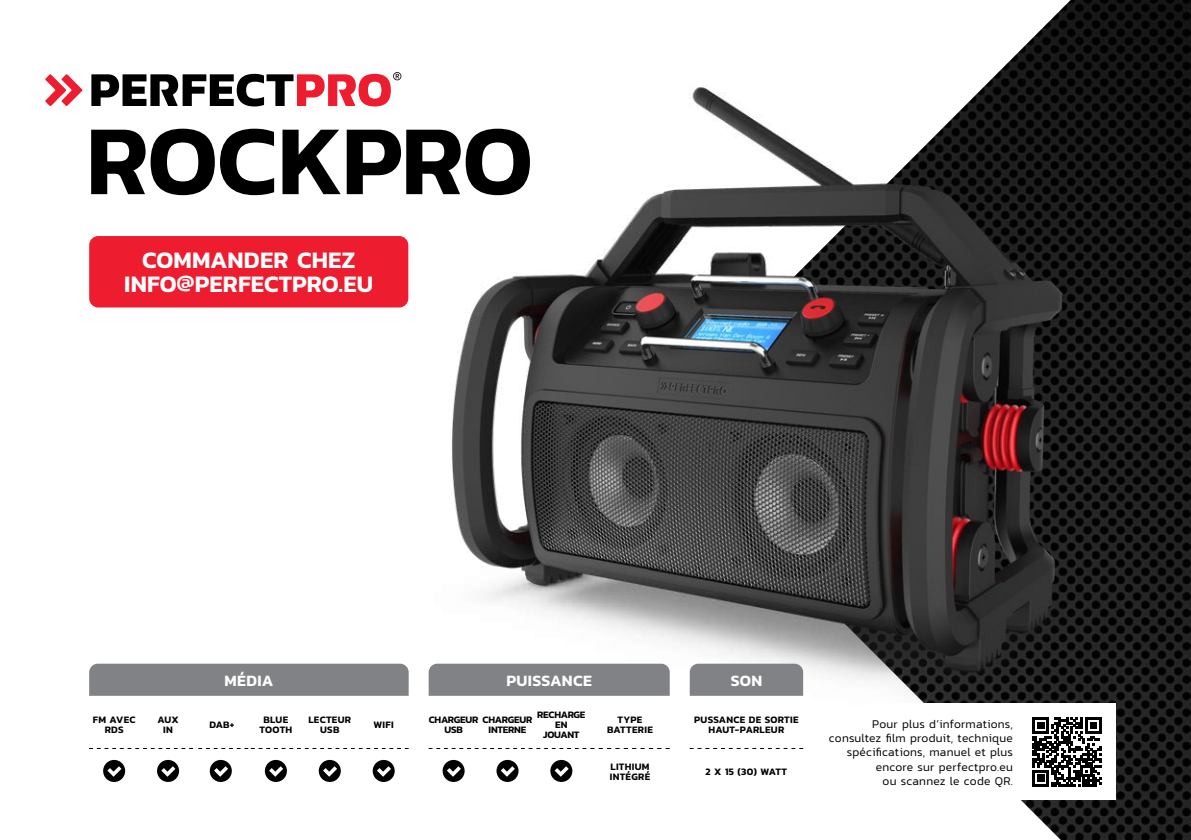
<style>
.page{position:relative;width:1191px;height:840px;background:#fff}
.page>*{position:absolute;margin:0;border:0;box-sizing:border-box;transform-origin:0 0}
.t1{font:600 100px "Kanit";letter-spacing:-.01em;color:#000}
.t2{font:600 24px/24px "Kanit";letter-spacing:.005em;color:#fff;text-align:center}
.t3{font:600 16px "Kanit";letter-spacing:.02em;color:#fff}
.t4{font:300 12px/14.4px "Kanit";letter-spacing:.015em;color:#000;text-align:right}
.t5{font:600 10px/10px "Kanit";letter-spacing:.02em;color:#000;text-align:center}
.t6{font:600 10px/10px "Kanit";letter-spacing:-.02em;color:#000}
.t7{font:600 10px/10px "Kanit";letter-spacing:-.03em;color:#000;text-align:center}
</style>
<div class="page">
<img style="left:689px;top:0;width:502px;height:839px">
<img style="left:429px;top:72px;width:690px;height:654px">
<svg style="left:103px;top:759px;width:22px;height:22px"></svg>
<svg style="left:107px;top:765px;width:14px;height:11px"></svg>
<svg style="left:157px;top:759px;width:22px;height:22px"></svg>
<svg style="left:161px;top:765px;width:14px;height:11px"></svg>
<div style="left:210px;top:759px;width:22px;height:22px;background:#000;border-radius:50%"></div>
<svg style="left:214px;top:766px;width:14px;height:10px"></svg>
<div style="left:265px;top:759px;width:22px;height:22px;background:#000;border-radius:50%"></div>
<svg style="left:269px;top:766px;width:14px;height:10px"></svg>
<div style="left:319px;top:759px;width:22px;height:22px;background:#000;border-radius:50%"></div>
<svg style="left:323px;top:766px;width:14px;height:10px"></svg>
<div style="left:373px;top:759px;width:22px;height:22px;background:#000;border-radius:50%"></div>
<svg style="left:377px;top:766px;width:14px;height:10px"></svg>
<svg style="left:442px;top:759px;width:22px;height:22px"></svg>
<svg style="left:447px;top:765px;width:14px;height:11px"></svg>
<svg style="left:496px;top:759px;width:22px;height:22px"></svg>
<svg style="left:501px;top:765px;width:14px;height:11px"></svg>
<svg style="left:550px;top:759px;width:22px;height:22px"></svg>
<svg style="left:554px;top:765px;width:14px;height:11px"></svg>
<svg style="left:45px;top:74px;width:37px;height:32px"></svg>
<svg style="left:91px;top:72px;width:310px;height:34px"></svg>
<div style="left:89px;top:236px;width:319px;height:71px;background:#ed1c2e;border-radius:9px"></div>
<svg style="left:689px;top:747px;width:114px;height:1px"></svg>
<div style="left:860px;top:703px;width:256px;height:96px;background:#fff"></div>
<svg style="left:1032px;top:717px;width:69px;height:69px"></svg>
<div style="left:89px;top:663px;width:320px;height:32px;background:#808285"></div>
<div style="left:429px;top:663px;width:240px;height:32px;background:#808285"></div>
<div style="left:689px;top:663px;width:114px;height:32px;background:#808285"></div>
<h1 class="t1" style="left:86px;top:84px;width:448px">ROCKPRO</h1>
<h2 class="t2" style="left:124px;top:247px;width:251px">COMMANDER CHEZ<br>INFO@PERFECTPRO.EU</h2>
<h3 class="t3" style="left:224px;top:667px;width:50px">MÉDIA</h3>
<h3 class="t3" style="left:506px;top:667px;width:87px">PUISSANCE</h3>
<h3 class="t3" style="left:730px;top:667px;width:33px">SON</h3>
<p class="t5" style="left:93px;top:713px;width:44px">FM AVEC<br>RDS</p>
<p class="t5" style="left:308px;top:713px;width:44px">LECTEUR<br>USB</p>
<p class="t5" style="left:374px;top:718px;width:22px">WIFI</p>
<p class="t6" style="left:444px;top:713px;width:89px;text-indent:-16px">CHARGEUR CHARGEUR<br>USB</p>
<p class="t7" style="left:537px;top:708px;width:50px">RECHARGE<br>EN<br>JOUANT</p>
<p class="t5" style="left:607px;top:713px;width:47px">TYPE<br>BATTERIE</p>
<p class="t5" style="left:694px;top:713px;width:106px">PUSSANCE DE SORTIE<br>HAUT-PARLEUR</p>
<p class="t5" style="left:157px;top:713px;width:23px">AUX<br>IN</p>
<p class="t5" style="left:209px;top:718px;width:27px">DAB+</p>
<p class="t5" style="left:259px;top:713px;width:34px">BLUE<br>TOOTH</p>
<p class="t6" style="left:488px;top:723px;width:39px">INTERNE</p>
<p class="t5" style="left:610px;top:761px;width:42px;text-align:left">LITHIUM<br>INTÉGRÉ</p>
<p class="t5" style="left:705px;top:765px;width:83px">2 X 15 (30) WATT</p>
<p class="t4" style="left:829px;top:715px;width:185px">Pour plus d’informations, consultez film produit, technique spécifications, manuel et plus encore sur perfectpro.eu<br>ou scannez le code QR.</p>
</div>
